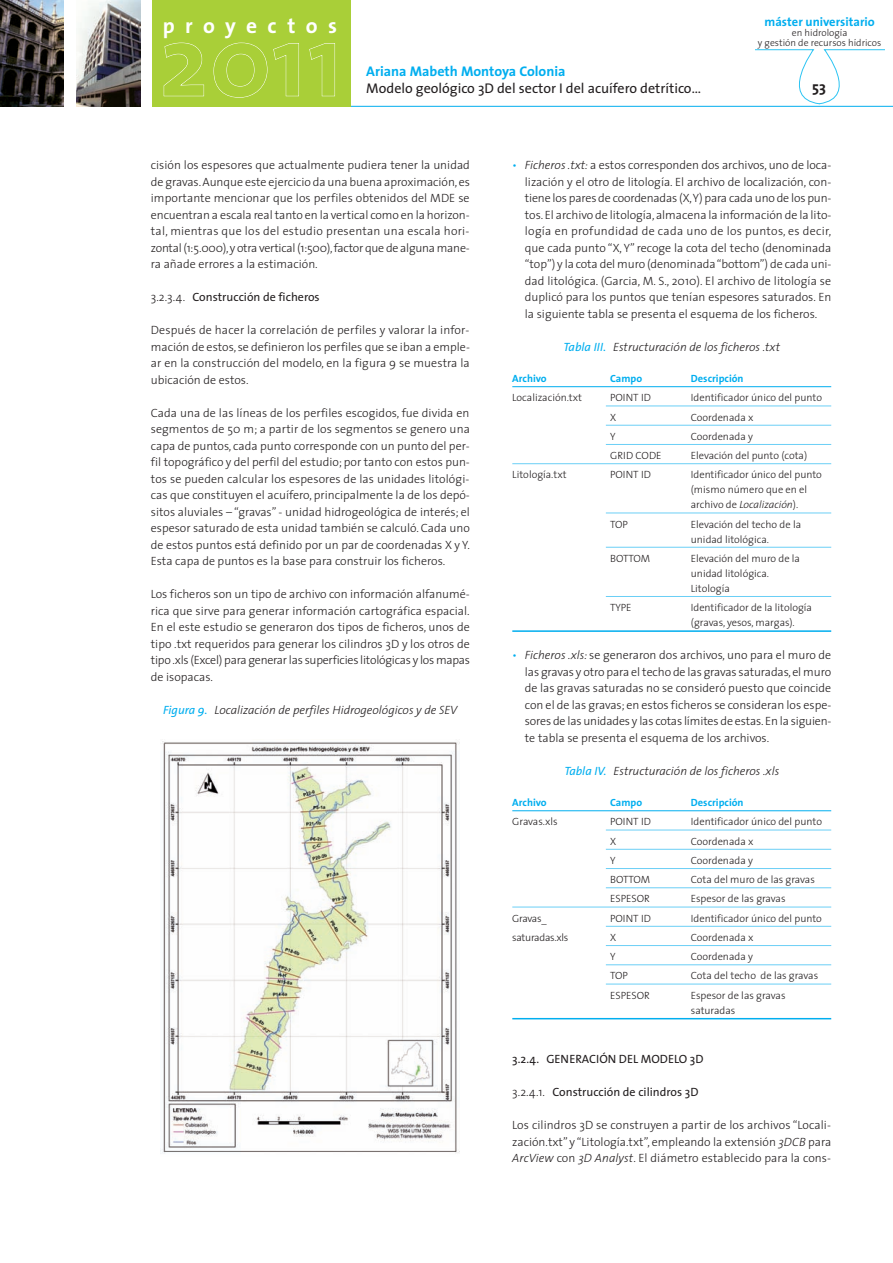
<style>
.page{position:relative;width:893px;height:1263px;background:#fff}
.page>*{position:absolute;margin:0;border:0;box-sizing:border-box;transform-origin:0 0}
.t1{font:700 21.45px "The Sans";letter-spacing:.485em;color:#fff}
.t2{font:700 15px "The Sans";color:#231f20}
.t3{font:14.1px "The Sans";color:#231f20}
.t4{font:700 14.1px "The Sans";color:#00aeef}
.t5{font:700 12.6px "The Sans";color:#00aeef}
.t6{font:300 12px/16.5px "The Sans";color:#231f20;text-align:justify}
.t7{font:italic 300 12px "The Sans";color:#231f20}
.t8{font:12px "The Sans";color:#231f20}
.t9{font:300 10.5px/15px "The Sans";color:#231f20}
.t10{font:700 10.5px "The Sans";color:#00aeef}
.t11{font:300 10.5px "The Sans";letter-spacing:-.025em;color:#231f20}
.t12{font:300 9.75px/9.8px "The Sans";color:#231f20;text-align:center}
.s1{font-weight:300}
.s2{font-weight:400;color:#00aeef}
.s3{color:#00aeef}
.s4{font-style:italic}
</style>
<div class="page">
<hr style="left:512px;top:386px;width:319px;height:1px;background:#00aeef">
<hr style="left:606px;top:406px;width:225px;height:1px;background:#6bcff6">
<hr style="left:606px;top:425px;width:225px;height:1px;background:#6bcff6">
<hr style="left:606px;top:444px;width:225px;height:1px;background:#6bcff6">
<hr style="left:512px;top:463px;width:319px;height:1px;background:#6bcff6">
<hr style="left:606px;top:513px;width:225px;height:1px;background:#6bcff6">
<hr style="left:606px;top:547px;width:225px;height:1px;background:#6bcff6">
<hr style="left:606px;top:596px;width:225px;height:1px;background:#6bcff6">
<hr style="left:512px;top:630px;width:319px;height:2px;background:#00aeef">
<hr style="left:512px;top:810px;width:319px;height:1px;background:#00aeef">
<hr style="left:606px;top:830px;width:225px;height:1px;background:#6bcff6">
<hr style="left:606px;top:849px;width:225px;height:1px;background:#6bcff6">
<hr style="left:606px;top:868px;width:225px;height:1px;background:#6bcff6">
<hr style="left:606px;top:887px;width:225px;height:1px;background:#6bcff6">
<hr style="left:512px;top:907px;width:319px;height:1px;background:#6bcff6">
<hr style="left:606px;top:926px;width:225px;height:1px;background:#6bcff6">
<hr style="left:606px;top:945px;width:225px;height:1px;background:#6bcff6">
<hr style="left:606px;top:964px;width:225px;height:1px;background:#6bcff6">
<hr style="left:606px;top:984px;width:225px;height:1px;background:#6bcff6">
<hr style="left:512px;top:1018px;width:319px;height:1px;background:#00aeef">
<img style="left:160px;top:741px;width:299px;height:413px">
<img style="left:0;top:0;width:64px;height:106px">
<img style="left:77px;top:0;width:63px;height:106px">
<hr style="left:153px;top:106px;width:740px;height:1px;background:#00aeef">
<svg style="left:756px;top:49px;width:128px;height:56px"></svg>
<div style="left:152px;top:0;width:199px;height:106px;background:#a9cf38"></div>
<svg style="left:164px;top:43px;width:171px;height:55px"></svg>
<h1 class="t1" style="left:163px;top:17px;width:176px">proyectos</h1>
<p class="t5" style="left:764px;top:17px;width:112px">máster universitario</p>
<p class="t12" style="left:758px;top:29px;width:125px">en hidrología<br>y gestión de recursos hídricos</p>
<p class="t4" style="left:366px;top:66px;width:201px">Ariana Mabeth Montoya Colonia</p>
<p class="t3" style="left:366px;top:83px;width:336px">Modelo geológico 3D del sector I del acuífero detrítico…</p>
<p class="t2" style="left:812px;top:81px;width:15px">53</p>
<p class="t6" style="left:151px;top:158px;width:321px">cisión los espesores que actualmente pudiera tener la unidad de gravas. Aunque este ejercicio da una buena aproximación, es importante mencionar que los perfiles obtenidos del MDE se encuentran a escala real tanto en la vertical como en la horizon&shy;tal, mientras que los del estudio presentan una escala hori&shy;zontal (1:5.000),y otra vertical (1:500),factor que de alguna mane&shy;ra añade errores a la estimación.</p>
<p class="t8" style="left:151px;top:292px;width:170px"><span class="s1">3.2.3.4.</span> Construcción de ficheros</p>
<p class="t6" style="left:151px;top:323px;width:321px">Después de hacer la correlación de perfiles y valorar la infor&shy;mación de estos, se definieron los perfiles que se iban a emple&shy;ar en la construcción del modelo, en la figura 9 se muestra la ubicación de estos.</p>
<p class="t6" style="left:151px;top:405px;width:321px">Cada una de las líneas de los perfiles escogidos, fue divida en segmentos de 50 m; a partir de los segmentos se genero una capa de puntos, cada punto corresponde con un punto del per&shy;fil topográfico y del perfil del estudio; por tanto con estos pun&shy;tos se pueden calcular los espesores de las unidades litológi&shy;cas que constituyen el acuífero, principalmente la de los depó&shy;sitos aluviales – “gravas” - unidad hidrogeológica de interés; el espesor saturado de esta unidad también se calculó. Cada uno de estos puntos está definido por un par de coordenadas X y Y.<br>Esta capa de puntos es la base para construir los ficheros.</p>
<p class="t6" style="left:151px;top:587px;width:321px">Los ficheros son un tipo de archivo con información alfanumé&shy;rica que sirve para generar información cartográfica espacial.<br>En el este estudio se generaron dos tipos de ficheros, unos de tipo .txt requeridos para generar los cilindros 3D y los otros de tipo .xls (Excel) para generar las superficies litológicas y los mapas de isopacas.</p>
<p class="t7" style="left:163px;top:705px;width:296px"><span class="s2">Figura 9.</span> Localización de perfiles Hidrogeológicos y de SEV</p>
<p class="t6" style="left:525px;top:158px;width:308px;text-indent:-13px"><span class="s3">•</span> <span class="s4">Ficheros .txt:</span> a estos corresponden dos archivos, uno de loca&shy;lización y el otro de litología. El archivo de localización, con&shy;tiene los pares de coordenadas (X,Y) para cada uno de los pun&shy;tos. El archivo de litología, almacena la información de la lito&shy;logía en profundidad de cada uno de los puntos, es decir, que cada punto “X, Y” recoge la cota del techo (denominada “top”) y la cota del muro (denominada “bottom”) de cada uni&shy;dad litológica. (Garcia, M. S., 2010). El archivo de litología se duplicó para los puntos que tenían espesores saturados. En la siguiente tabla se presenta el esquema de los ficheros.</p>
<p class="t7" style="left:564px;top:342px;width:218px"><span class="s2">Tabla III.</span> Estructuración de los ficheros .txt</p>
<p class="t10" style="left:512px;top:374px;width:36px">Archivo</p>
<p class="t10" style="left:610px;top:374px;width:34px">Campo</p>
<p class="t10" style="left:691px;top:374px;width:54px">Descripción</p>
<p class="t9" style="left:512px;top:391px;width:71px">Localización.txt</p>
<p class="t9" style="left:610px;top:391px;width:43px">POINT ID</p>
<p class="t9" style="left:691px;top:391px;width:133px">Identificador único del punto</p>
<p class="t9" style="left:610px;top:411px;width:8px">X</p>
<p class="t9" style="left:691px;top:411px;width:64px">Coordenada x</p>
<p class="t9" style="left:610px;top:430px;width:7px">Y</p>
<p class="t9" style="left:691px;top:430px;width:64px">Coordenada y</p>
<p class="t9" style="left:610px;top:449px;width:53px">GRID CODE</p>
<p class="t9" style="left:691px;top:449px;width:118px">Elevación del punto (cota)</p>
<p class="t9" style="left:512px;top:468px;width:56px">Litología.txt</p>
<p class="t9" style="left:610px;top:468px;width:43px">POINT ID</p>
<p class="t9" style="left:691px;top:468px;width:133px">Identificador único del punto (mismo número que en el archivo de <span class="s4">Localización</span>).</p>
<p class="t9" style="left:610px;top:518px;width:19px">TOP</p>
<p class="t9" style="left:691px;top:518px;width:112px">Elevación del techo de la unidad litológica.</p>
<p class="t9" style="left:610px;top:552px;width:42px">BOTTOM</p>
<p class="t9" style="left:691px;top:552px;width:111px">Elevación del muro de la unidad litológica.<br>Litología</p>
<p class="t9" style="left:610px;top:601px;width:23px">TYPE</p>
<p class="t9" style="left:691px;top:601px;width:123px">Identificador de la litología (gravas, yesos, margas).</p>
<p class="t6" style="left:525px;top:648px;width:308px;text-indent:-13px"><span class="s3">•</span> <span class="s4">Ficheros .xls:</span> se generaron dos archivos, uno para el muro de las gravas y otro para el techo de las gravas saturadas,el muro de las gravas saturadas no se consideró puesto que coincide con el de las gravas; en estos ficheros se consideran los espe&shy;sores de las unidades y las cotas límites de estas. En la siguien&shy;te tabla se presenta el esquema de los archivos.</p>
<p class="t7" style="left:564px;top:766px;width:216px"><span class="s2">Tabla IV.</span> Estructuración de los ficheros .xls</p>
<p class="t10" style="left:512px;top:798px;width:36px">Archivo</p>
<p class="t10" style="left:610px;top:798px;width:34px">Campo</p>
<p class="t10" style="left:691px;top:798px;width:54px">Descripción</p>
<p class="t9" style="left:512px;top:815px;width:47px">Gravas.xls</p>
<p class="t9" style="left:610px;top:815px;width:43px">POINT ID</p>
<p class="t9" style="left:691px;top:815px;width:133px">Identificador único del punto</p>
<p class="t9" style="left:610px;top:835px;width:8px">X</p>
<p class="t9" style="left:691px;top:835px;width:64px">Coordenada x</p>
<p class="t9" style="left:610px;top:854px;width:7px">Y</p>
<p class="t9" style="left:691px;top:854px;width:64px">Coordenada y</p>
<p class="t9" style="left:610px;top:873px;width:42px">BOTTOM</p>
<p class="t9" style="left:691px;top:873px;width:125px">Cota del muro de las gravas</p>
<p class="t9" style="left:610px;top:892px;width:41px">ESPESOR</p>
<p class="t9" style="left:691px;top:892px;width:96px">Espesor de las gravas</p>
<p class="t9" style="left:512px;top:912px;width:36px">Gravas_</p>
<p class="t9" style="left:610px;top:912px;width:43px">POINT ID</p>
<p class="t9" style="left:691px;top:912px;width:133px">Identificador único del punto</p>
<p class="t11" style="left:512px;top:933px;width:58px">saturadas.xls</p>
<p class="t9" style="left:610px;top:931px;width:8px">X</p>
<p class="t9" style="left:691px;top:931px;width:64px">Coordenada x</p>
<p class="t9" style="left:610px;top:950px;width:7px">Y</p>
<p class="t9" style="left:691px;top:950px;width:64px">Coordenada y</p>
<p class="t9" style="left:610px;top:969px;width:19px">TOP</p>
<p class="t9" style="left:691px;top:969px;width:129px">Cota del techo de las gravas</p>
<p class="t9" style="left:610px;top:989px;width:41px">ESPESOR</p>
<p class="t9" style="left:691px;top:989px;width:96px">Espesor de las gravas saturadas</p>
<p class="t8" style="left:512px;top:1054px;width:193px">3.2.4. GENERACIÓN DEL MODELO 3D</p>
<p class="t8" style="left:512px;top:1087px;width:188px"><span class="s1">3.2.4.1.</span> Construcción de cilindros 3D</p>
<p class="t6" style="left:512px;top:1118px;width:320px">Los cilindros 3D se construyen a partir de los archivos “Locali&shy;zación.txt” y “Litología.txt”, empleando la extensión <span class="s4">3DCB</span> para <span class="s4">ArcView</span> con <span class="s4">3D Analyst</span>. El diámetro establecido para la cons-</p>
</div>
